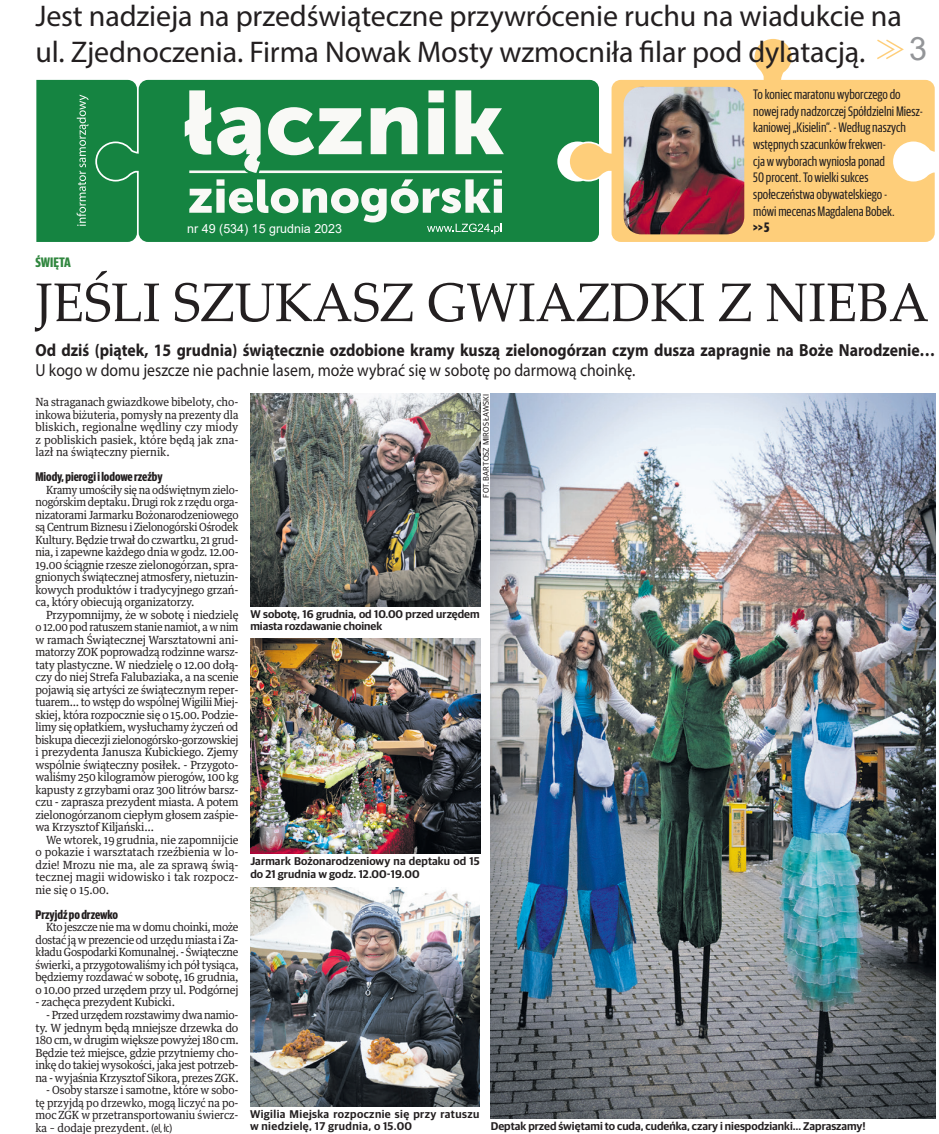
<style>
.page{position:relative;width:939px;height:1134px;background:#fff}
.page>*{position:absolute;margin:0;border:0;box-sizing:border-box;transform-origin:0 0}
.tytul_48{font:54.38px "Palatino Linotype";color:#231f20;scale:.95 1}
.pagina{font:32.25px "Arial";color:#939598}
.zajawka_gora{font:30px/36px "Myriad Pro";letter-spacing:-.005em;color:#231f20}
.lead_otwarcia{font:700 17.5px/20px "Myriad Pro";color:#231f20;scale:.9 1}
.krotko_tekst_interli{font:13.75px/16.8px "Guardian Sans X Cond";color:#231f20}
.nadtytul{font:700 13.75px "Guardian Sans X Cond";color:#31873f}
.krotko_tekst_interli-2{font:700 13.75px "Guardian Sans X Cond";color:#231f20}
.Śródtytul{font:700 12.5px "Guardian Sans X Cond";color:#231f20}
.pod_winieta{font:12.5px "Arial";color:#fff}
.Normalny{font:11.25px/12.5px "Guardian Text Egyp";letter-spacing:-.015em;color:#231f20;text-align:justify;scale:.96 1}
.Normalny-2{font:11.25px/12.5px "Guardian Text Egyp";letter-spacing:-.015em;color:#231f20;text-align:justify;scale:.91 1}
.Normalny-3{font:11.25px/12.5px "Guardian Text Egyp";letter-spacing:-.015em;color:#231f20;text-align:justify;scale:.92 1}
.Normalny-4{font:11.25px/12.5px "Guardian Text Egyp";letter-spacing:-.015em;color:#231f20;text-align:justify;scale:.94 1}
.foto_podpis{font:600 11.25px/12.5px "Guardian Sans";color:#231f20}
.Pierwszy{font:11.25px/12.5px "Guardian Text Egyp";color:#231f20;text-align:justify;scale:.93 1}
.Normalny-5{font:11.25px/12.5px "Guardian Text Egyp";letter-spacing:-.015em;color:#231f20;text-align:justify;scale:.93 1}
.foto_podpis-2{font:600 11.25px/12.5px "Guardian Sans";letter-spacing:.035em;color:#231f20}
.Normalny-6{font:11.25px "Guardian Text Egyp";letter-spacing:-.015em;color:#231f20;scale:.95 1}
.foto_podpis-3{font:8.12px "Guardian Sans";letter-spacing:.02em;color:#231f20}
.s1{font-weight:400}
.s2{font-family:"Guardian Sans X Cond"}
</style>
<div class="page">
<svg style="left:570px;top:39px;width:365px;height:203px;fill:#fece7a"></svg>
<svg style="left:137px;top:80px;width:462px;height:162px;background:#228948"></svg>
<svg style="left:185px;top:90px;width:319px;height:83px"></svg>
<svg style="left:36px;top:80px;width:101px;height:162px;background:#1d8847"></svg>
<svg style="left:189px;top:179px;width:313px;height:55px"></svg>
<img style="left:491px;top:394px;width:444px;height:724px">
<img style="left:250px;top:394px;width:230px;height:212px">
<img style="left:250px;top:639px;width:230px;height:214px">
<img style="left:250px;top:887px;width:230px;height:219px">
<img style="left:624px;top:87px;width:120px;height:147px">
<p class="zajawka_gora" style="left:35px;top:-2px;width:868px">Jest nadzieja na przedświąteczne przywrócenie ruchu na wiadukcie na ul. Zjednoczenia. Firma Nowak Mosty wzmocniła filar pod dylatacją.</p>
<p class="pagina" style="left:909px;top:27px;width:19px">3</p>
<p class="pod_winieta" style="left:187px;top:220px;width:156px">nr 49 (534) 15 grudnia 2023</p>
<p class="krotko_tekst_interli" style="left:753px;top:85px;width:171px">To koniec maratonu wyborczego do nowej rady nadzorczej Spółdzielni Miesz&shy;kaniowej „Kisielin”. - Według naszych wstępnych szacunków frekwen-<br>cja w wyborach wyniosła ponad<br>50 procent. To wielki sukces społeczeństwa obywatelskiego -<br>mówi mecenas Magdalena Bobek.</p>
<p class="krotko_tekst_interli-2" style="left:753px;top:218px;width:18px">&gt;&gt; 5</p>
<p class="nadtytul" style="left:35px;top:252px;width:37px">ŚWIĘTA</p>
<p class="tytul_48" style="left:35px;top:264px;width:942px">JEŚLI SZUKASZ GWIAZDKI Z NIEBA</p>
<p class="lead_otwarcia" style="left:35px;top:339px;width:1001px">Od dziś (piątek, 15 grudnia) świątecznie ozdobione kramy kuszą zielonogórzan czym dusza zapragnie na Boże Narodzenie…<br><span class="s1">U kogo w domu jeszcze nie pachnie lasem, może wybrać się w sobotę po darmową choinkę.</span></p>
<p class="Pierwszy" style="left:35px;top:395px;width:220px">Na straganach gwiazdkowe bibeloty, cho&shy;inkowa biżuteria, pomysły na prezenty dla bliskich, regionalne wędliny czy miody z pobliskich pasiek, które będą jak zna&shy;lazł na świąteczny piernik.</p>
<p class="Śródtytul" style="left:35px;top:468px;width:129px">Miody, pierogi i lodowe rzeźby</p>
<p class="Normalny-2" style="left:35px;top:482px;width:225px;text-indent:11px">Kramy umościły się na odświętnym zielo&shy;nogórskim deptaku. Drugi rok z rzędu orga&shy;nizatorami Jarmarku Bożonarodzeniowego są Centrum Biznesu i Zielonogórski Ośrodek Kultury. Będzie trwał do czwartku, 21 grud&shy;nia, i zapewne każdego dnia w godz. 12.00- 19.00 ściągnie rzesze zielonogórzan, spra&shy;gnionych świątecznej atmosfery, nietuzin&shy;kowych produktów i tradycyjnego grzań&shy;ca, który obiecują organizatorzy.</p>
<p class="Normalny" style="left:35px;top:607px;width:213px;text-indent:11px">Przypomnijmy, że w sobotę i niedzielę o 12.00 pod ratuszem stanie namiot, a w nim w ramach Świątecznej Warsztatowni ani&shy;matorzy ZOK poprowadzą rodzinne warsz&shy;taty plastyczne. W niedzielę o 12.00 dołą&shy;czy do niej Strefa Falubaziaka, a na scenie pojawią się artyści ze świątecznym reper&shy;tuarem… to wstęp do wspólnej Wigilii Miej&shy;skiej, która rozpocznie się o 15.00. Podzie&shy;limy się opłatkiem, wysłuchamy życzeń od biskupa diecezji zielonogórsko-gorzowskiej i prezydenta Janusza Kubickiego. Zjemy wspólnie świąteczny posiłek. - Przygoto&shy;waliśmy 250 kilogramów pierogów, 100 kg kapusty z grzybami oraz 300 litrów barsz&shy;czu - zaprasza prezydent miasta. A potem zielonogórzanom ciepłym głosem zaśpie&shy;wa Krzysztof Kiljański…</p>
<p class="Normalny-5" style="left:35px;top:832px;width:220px;text-indent:11px">We wtorek, 19 grudnia, nie zapomnijcie o pokazie i warsztatach rzeźbienia w lo&shy;dzie! Mrozu nie ma, ale za sprawą świą&shy;tecznej magii widowisko i tak rozpocz&shy;nie się o 15.00.</p>
<p class="Śródtytul" style="left:35px;top:906px;width:84px">Przyjdź po drzewko</p>
<p class="Normalny-3" style="left:35px;top:920px;width:222px;text-indent:11px">Kto jeszcze nie ma w domu choinki, może dostać ją w prezencie od urzędu miasta i Za&shy;kładu Gospodarki Komunalnej. - Świąteczne świerki, a przygotowaliśmy ich pół tysiąca, będziemy rozdawać w sobotę, 16 grudnia, o 10.00 przed urzędem przy ul. Podgórnej</p>
<p class="Normalny-6" style="left:35px;top:993px;width:148px">- zachęca prezydent Kubicki.</p>
<p class="Normalny-4" style="left:35px;top:1007px;width:218px;text-indent:11px">- Przed urzędem rozstawimy dwa namio&shy;ty. W jednym będą mniejsze drzewka do 180 cm, w drugim większe powyżej 180 cm.<br>Będzie też miejsce, gdzie przytniemy cho&shy;inkę do takiej wysokości, jaka jest potrzeb&shy;na - wyjaśnia Krzysztof Sikora, prezes ZGK.</p>
<p class="Normalny-3" style="left:35px;top:1082px;width:222px;text-indent:11px">- Osoby starsze i samotne, które w sobo&shy;tę przyjdą po drzewko, mogą liczyć na po&shy;moc ZGK w przetransportowaniu świercz&shy;ka – dodaje prezydent. <span class="s2">(el, łc)</span></p>
<p class="foto_podpis-3" style="left:480px;top:498px;width:105px;rotate:-90deg">FOT. BARTOSZ MIROSŁAWSKI</p>
<p class="foto_podpis" style="left:250px;top:607px;width:231px">W sobotę, 16 grudnia, od 10.00 przed urzędem miasta rozdawanie choinek</p>
<p class="foto_podpis" style="left:250px;top:854px;width:231px">Jarmark Bożonarodzeniowy na deptaku od 15 do 21 grudnia w godz. 12.00-19.00</p>
<p class="foto_podpis-2" style="left:250px;top:1106px;width:231px">Wigilia Miejska rozpocznie się przy ratuszu w niedzielę, 17 grudnia, o 15.00</p>
<p class="foto_podpis" style="left:491px;top:1119px;width:376px">Deptak przed świętami to cuda, cudeńka, czary i niespodzianki… Zapraszamy!</p>
</div>
